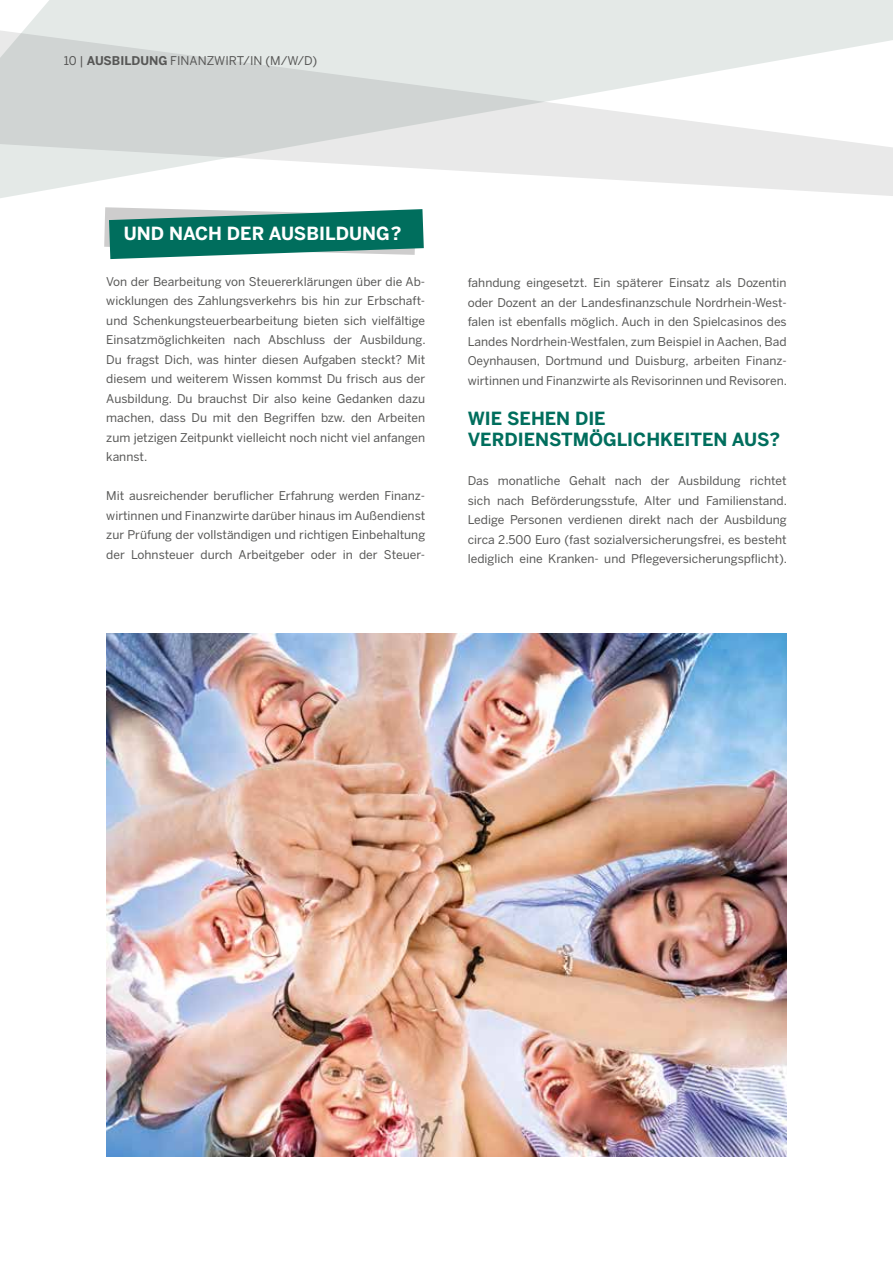
<style>
.page{position:relative;width:893px;height:1263px;background:#fff}
.page>*{position:absolute;margin:0;border:0;box-sizing:border-box;transform-origin:0 0}
.t1{font:700 18px/21px "Benton Sans";color:#006e5d}
.t2{font:700 18px "Benton Sans";color:#fff}
.t3{font:12px/19.5px "Benton Sans";color:#575756;text-align:justify}
.s1{font-weight:700}
</style>
<div class="page">
<img style="left:107px;top:634px;width:679px;height:523px">
<svg style="left:0;top:0;width:893px;height:198px;fill:#e4e9e7"></svg>
<svg style="left:0;top:8px;width:893px;height:188px;fill:#e4e9e7"></svg>
<svg style="left:104px;top:207px;width:320px;height:52px;background:#3e8f82"></svg>
<p class="t3" style="left:64px;top:51px;width:255px">10 | <span class="s1">AUSBILDUNG</span> FINANZWIRT/IN (M/W/D)</p>
<h1 class="t2" style="left:124px;top:223px;width:279px">UND NACH DER AUSBILDUNG?</h1>
<p class="t3" style="left:106px;top:272px;width:321px">Von der Bearbeitung von Steuererklärungen über die Ab&shy;wicklungen des Zahlungsverkehrs bis hin zur Erbschaft&shy;und Schenkungsteuerbearbeitung bieten sich vielfältige Einsatzmöglichkeiten nach Abschluss der Ausbildung.<br>Du fragst Dich, was hinter diesen Aufgaben steckt? Mit diesem und weiterem Wissen kommst Du frisch aus der Ausbildung. Du brauchst Dir also keine Gedanken dazu machen, dass Du mit den Begriffen bzw. den Arbeiten zum jetzigen Zeitpunkt vielleicht noch nicht viel anfangen kannst.</p>
<p class="t3" style="left:106px;top:486px;width:320px">Mit ausreichender beruflicher Erfahrung werden Finanz&shy;wirtinnen und Finanzwirte darüber hinaus im Außendienst zur Prüfung der vollständigen und richtigen Einbehaltung der Lohnsteuer durch Arbeitgeber oder in der Steuer-</p>
<p class="t3" style="left:468px;top:273px;width:321px">fahndung eingesetzt. Ein späterer Einsatz als Dozentin oder Dozent an der Landesfinanzschule Nordrhein-West&shy;falen ist ebenfalls möglich. Auch in den Spielcasinos des Landes Nordrhein-Westfalen, zum Beispiel in Aachen, Bad Oeynhausen, Dortmund und Duisburg, arbeiten Finanz&shy;wirtinnen und Finanzwirte als Revisorinnen und Revisoren.</p>
<h1 class="t1" style="left:468px;top:408px;width:314px">WIE SEHEN DIE<br>VERDIENSTMÖGLICHKEITEN AUS?</h1>
<p class="t3" style="left:468px;top:471px;width:321px">Das monatliche Gehalt nach der Ausbildung richtet sich nach Beförderungsstufe, Alter und Familienstand.<br>Ledige Personen verdienen direkt nach der Ausbildung circa 2.500 Euro (fast sozialversicherungsfrei, es besteht lediglich eine Kranken- und Pflegeversicherungspflicht).</p>
</div>
